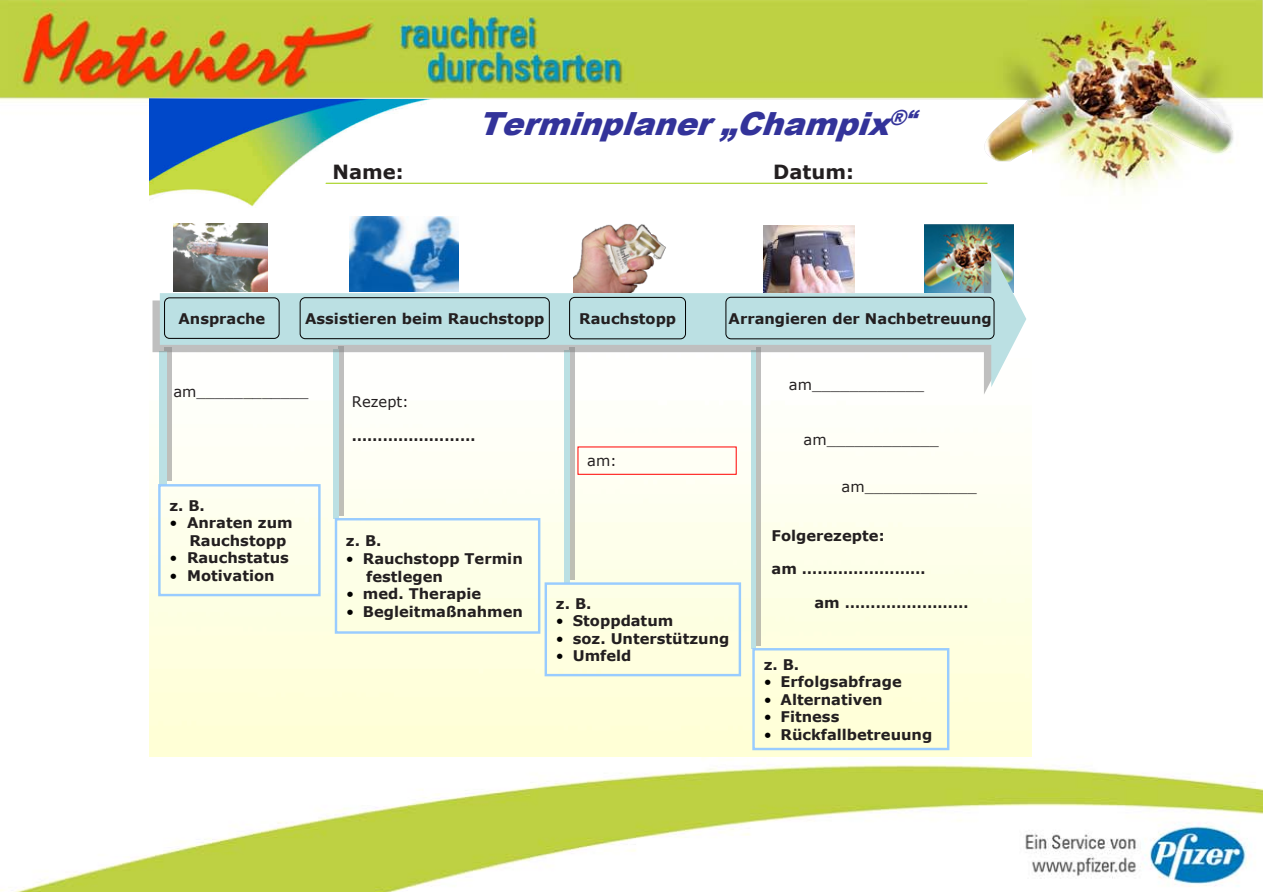
<style>
.page{position:relative;width:1263px;height:893px;background:#fff}
.page>*{position:absolute;margin:0;border:0;box-sizing:border-box;transform-origin:0 0}
.t1{font:italic 900 31.95px "Arial";color:#33339a}
.t2{font:700 19.5px "Verdana";color:#231f20}
.t3{font:700 14.7px/17.5px "Verdana";color:#231f20}
.t4{font:14.7px "Verdana";letter-spacing:.005em;color:#231f20}
.s1{font-weight:400;color:#010000}
</style>
<div class="page">
<img style="left:0;top:735px;width:1262px;height:157px">
<img style="left:150px;top:178px;width:881px;height:578px">
<hr style="left:326px;top:183px;width:661px;height:1px;background:#9c0">
<img style="left:924px;top:225px;width:89px;height:26px">
<hr style="left:756px;top:347px;width:4px;height:298px;background:#bfbfb7">
<hr style="left:751px;top:351px;width:4px;height:298px;background:#bbe0e3">
<div style="left:569px;top:347px;width:5px;height:232px;background:#bfbfb9"></div>
<div style="left:564px;top:350px;width:5px;height:233px;background:#bbe0e3"></div>
<div style="left:338px;top:346px;width:6px;height:169px;background:#bfbfba"></div>
<div style="left:333px;top:350px;width:6px;height:169px;background:#bbe0e3"></div>
<img style="left:173px;top:223px;width:95px;height:28px">
<img style="left:573px;top:211px;width:103px;height:40px">
<div style="left:164px;top:348px;width:7px;height:133px;background:#bfbfbb"></div>
<div style="left:160px;top:351px;width:7px;height:133px;background:#bbe0e3"></div>
<svg style="left:152px;top:258px;width:867px;height:137px"></svg>
<svg style="left:160px;top:251px;width:866px;height:136px"></svg>
<div style="left:300px;top:297px;width:250px;height:42px;border:1px solid #000;border-radius:5px"></div>
<div style="left:335px;top:518px;width:205px;height:116px;border:2px solid #9cf"></div>
<div style="left:545px;top:582px;width:196px;height:94px;border:2px solid #9cf"></div>
<div style="left:569px;top:297px;width:117px;height:42px;border:1px solid #000;border-radius:5px"></div>
<div style="left:725px;top:297px;width:269px;height:42px;border:1px solid #000;border-radius:5px"></div>
<div style="left:164px;top:297px;width:116px;height:42px;border:1px solid #000;border-radius:5px"></div>
<div style="left:158px;top:484px;width:163px;height:112px;border:2px solid #9cf"></div>
<div style="left:577px;top:446px;width:160px;height:29px;border:1px solid #f00"></div>
<img style="left:764px;top:226px;width:91px;height:66px">
<div style="left:752px;top:648px;width:197px;height:102px;border:2px solid #9cf"></div>
<img style="left:349px;top:217px;width:109px;height:75px">
<img style="left:0;top:0;width:1262px;height:178px">
<p class="t1" style="left:478px;top:100px;width:449px">Terminplaner„Champix<sup>®“</sup></p>
<p class="t2" style="left:332px;top:159px;width:73px">Name:</p>
<p class="t2" style="left:773px;top:159px;width:82px">Datum:</p>
<p class="t3" style="left:178px;top:309px;width:88px">Ansprache</p>
<p class="t3" style="left:579px;top:309px;width:98px">Rauchstopp</p>
<p class="t3" style="left:728px;top:309px;width:265px">Arrangieren der Nachbetreuung</p>
<p class="t3" style="left:305px;top:309px;width:241px">Assistieren beim Rauchstopp</p>
<p class="t4" style="left:173px;top:382px;width:137px">am____________</p>
<p class="t3" style="left:169px;top:496px;width:37px">z. B.</p>
<p class="t3" style="left:189px;top:514px;width:105px;text-indent:-20px"><span class="s1">•</span> Anraten zum<br>Rauchstopp</p>
<p class="t3" style="left:169px;top:549px;width:121px"><span class="s1">•</span> Rauchstatus</p>
<p class="t3" style="left:169px;top:566px;width:107px"><span class="s1">•</span> Motivation</p>
<p class="t4" style="left:352px;top:392px;width:59px">Rezept:</p>
<p class="t3" style="left:352px;top:426px;width:125px">……………………</p>
<p class="t3" style="left:346px;top:532px;width:37px">z. B.</p>
<p class="t3" style="left:366px;top:549px;width:158px;text-indent:-20px"><span class="s1">•</span> Rauchstopp Termin festlegen</p>
<p class="t3" style="left:346px;top:585px;width:137px"><span class="s1">•</span> med. Therapie</p>
<p class="t3" style="left:346px;top:602px;width:179px"><span class="s1">•</span> Begleitmaßnahmen</p>
<p class="t4" style="left:587px;top:452px;width:31px">am:</p>
<p class="t3" style="left:556px;top:594px;width:37px">z. B.</p>
<p class="t3" style="left:556px;top:612px;width:119px"><span class="s1">•</span> Stoppdatum</p>
<p class="t3" style="left:556px;top:629px;width:175px"><span class="s1">•</span> soz. Unterstützung</p>
<p class="t3" style="left:556px;top:647px;width:77px"><span class="s1">•</span> Umfeld</p>
<p class="t4" style="left:789px;top:375px;width:137px">am____________</p>
<p class="t4" style="left:804px;top:430px;width:137px">am____________</p>
<p class="t4" style="left:841px;top:477px;width:137px">am____________</p>
<p class="t3" style="left:772px;top:526px;width:114px">Folgerezepte:</p>
<p class="t3" style="left:772px;top:560px;width:156px">am ……………………</p>
<p class="t3" style="left:814px;top:593px;width:156px">am ……………………</p>
<p class="t3" style="left:764px;top:655px;width:37px">z. B.</p>
<p class="t3" style="left:764px;top:673px;width:140px"><span class="s1">•</span> Erfolgsabfrage</p>
<p class="t3" style="left:764px;top:690px;width:120px"><span class="s1">•</span> Alternativen</p>
<p class="t3" style="left:764px;top:708px;width:77px"><span class="s1">•</span> Fitness</p>
<p class="t3" style="left:764px;top:725px;width:170px"><span class="s1">•</span> Rückfallbetreuung</p>
</div>
